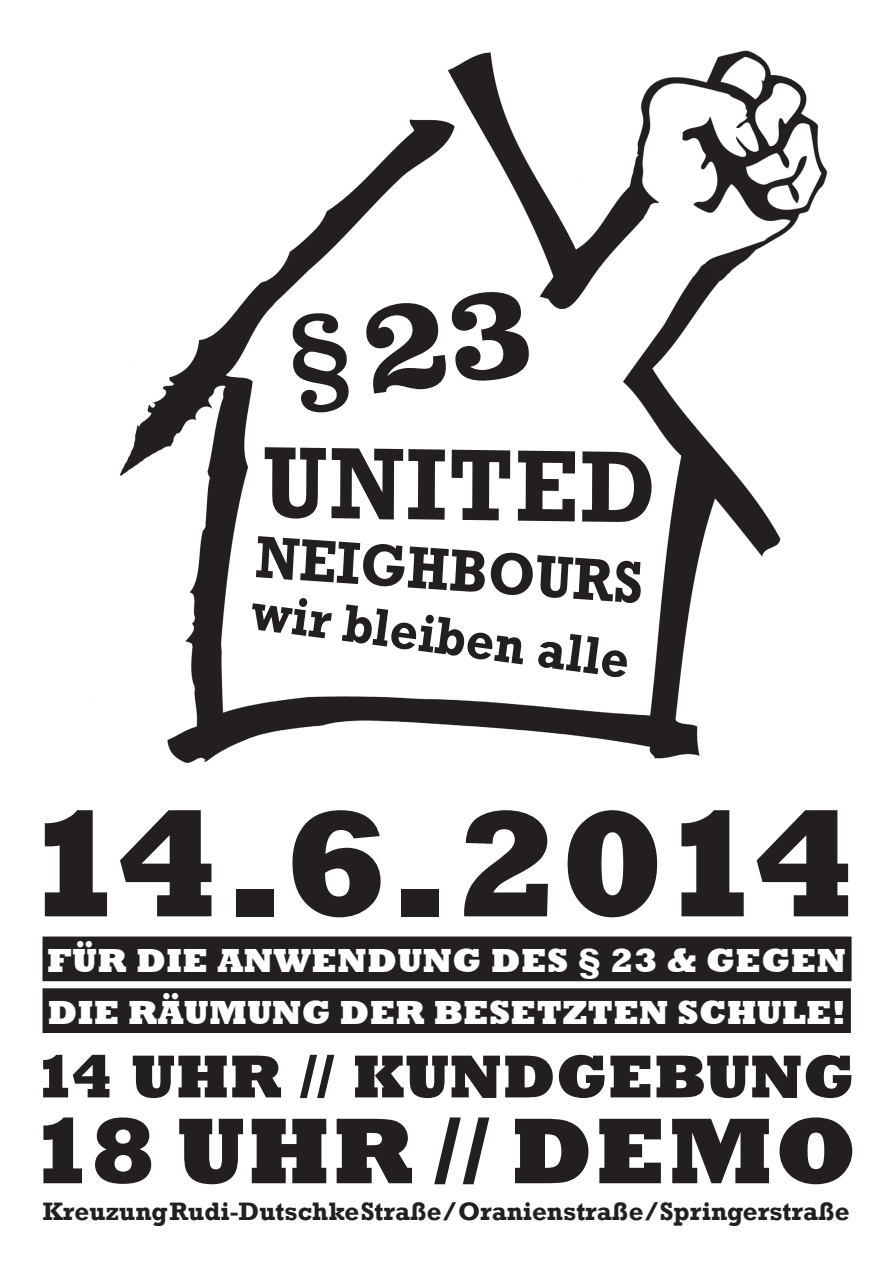
<style>
.page{position:relative;width:893px;height:1263px;background:#fff}
.page>*{position:absolute;margin:0;border:0;box-sizing:border-box;transform-origin:0 0}
.t1{font:800 153.15px "Rockwell";letter-spacing:-.06em;color:#231f20}
.t2{font:700 103.2px "Rockwell";color:#231f20;scale:.92 1}
.t3{font:800 94.95px "Rockwell";letter-spacing:.02em;color:#231f20}
.t4{font:800 61.5px "Rockwell";color:#231f20}
.t5{font:700 60.45px "Rockwell";color:#231f20;scale:.92 1}
.t6{font:700 53.85px "Rockwell";color:#231f20;scale:.92 1}
.t7{font:800 34.2px/51.8px "Rockwell";letter-spacing:.005em;color:#fff}
.t8{font:700 25.95px "Rockwell";color:#231f20}
</style>
<div class="page">
<img style="left:88px;top:50px;width:740px;height:713px">
<div style="left:43px;top:936px;width:809px;height:45px;background:#231f20"></div>
<div style="left:43px;top:988px;width:808px;height:45px;background:#231f20"></div>
<svg style="left:287px;top:310px;width:66px;height:105px"></svg>
<svg style="left:363px;top:288px;width:169px;height:107px"></svg>
<h2 class="t2" style="left:264px;top:419px;width:429px;rotate:1deg">United</h2>
<h3 class="t5" style="left:258px;top:520px;width:424px;rotate:4deg">Neighbours</h3>
<h3 class="t6" style="left:257px;top:577px;width:420px;rotate:8deg">wirbleiben alle</h3>
<h1 class="t1" style="left:22px;top:776px;width:837px">14.6.2014</h1>
<h3 class="t7" style="left:48px;top:935px;width:800px">FÜR DIE ANWENDUNG DES § 23 &amp; GEGEN<br>DIE RÄUMUNG DER BESETZTEN SCHULE!</h3>
<h3 class="t4" style="left:34px;top:1041px;width:822px">14 UHR // KUNDGEBUNG</h3>
<h3 class="t3" style="left:29px;top:1096px;width:829px">18 UHR // DEMO</h3>
<p class="t8" style="left:43px;top:1195px;width:808px">Kreuzung Rudi-Dutschke Straße / Oranienstraße / Springerstraße</p>
</div>
